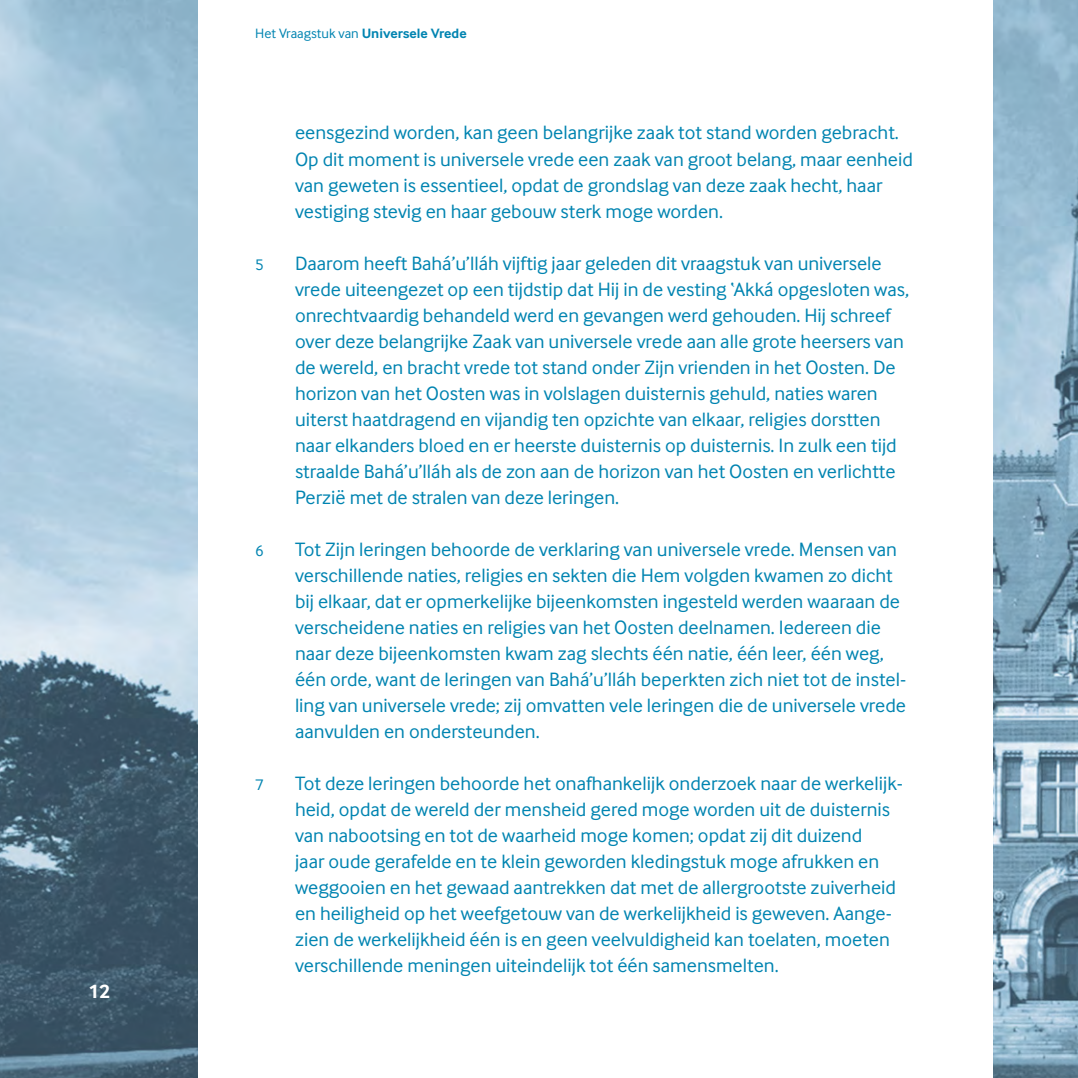
<style>
.page{position:relative;width:1078px;height:1078px;background:#fff}
.page>*{position:absolute;margin:0;border:0;box-sizing:border-box;transform-origin:0 0}
.t1{font:20px/26px "Inter Face";color:#0084b1}
.t2{font:700 20px "Inter Face";color:#fff}
.t3{font:16px "Inter Face";color:#0084b1}
.t4{font:14px "Inter Face";color:#0084b1}
.s1{font-weight:700}
</style>
<div class="page">
<img style="left:0;top:0;width:1077px;height:1077px">
<div style="left:198px;top:0;width:794px;height:1077px;background:#fff"></div>
<p class="t2" style="left:88px;top:979px;width:23px">12</p>
<p class="t4" style="left:255px;top:25px;width:213px">Het Vraagstuk van <span class="s1">Universele Vrede</span></p>
<p class="t1" style="left:295px;top:120px;width:619px">eensgezind worden, kan geen belangrijke zaak tot stand worden gebracht.<br>Op dit moment is universele vrede een zaak van groot belang, maar eenheid van geweten is essentieel, opdat de grondslag van deze zaak hecht, haar vestiging stevig en haar gebouw sterk moge worden.</p>
<p class="t3" style="left:255px;top:255px;width:10px">5</p>
<p class="t1" style="left:295px;top:250px;width:615px">Daarom heeft Bahá’u’lláh vijftig jaar geleden dit vraagstuk van universele vrede uiteengezet op een tijdstip dat Hij in de vesting ‘Akká opgesloten was, onrechtvaardig behandeld werd en gevangen werd gehouden. Hij schreef over deze belangrijke Zaak van universele vrede aan alle grote heersers van de wereld, en bracht vrede tot stand onder Zijn vrienden in het Oosten. De horizon van het Oosten was in volslagen duisternis gehuld, naties waren uiterst haatdragend en vijandig ten opzichte van elkaar, religies dorstten naar elkanders bloed en er heerste duisternis op duisternis. In zulk een tijd straalde Bahá’u’lláh als de zon aan de horizon van het Oosten en verlichtte Perzië met de stralen van deze leringen.</p>
<p class="t3" style="left:255px;top:541px;width:10px">6</p>
<p class="t1" style="left:295px;top:536px;width:612px">Tot Zijn leringen behoorde de verklaring van universele vrede. Mensen van verschillende naties, religies en sekten die Hem volgden kwamen zo dicht bij elkaar, dat er opmerkelijke bijeenkomsten ingesteld werden waaraan de verscheidene naties en religies van het Oosten deelnamen. Iedereen die naar deze bijeenkomsten kwam zag slechts één natie, één leer, één weg, één orde, want de leringen van Bahá’u’lláh beperkten zich niet tot de instel&shy;ling van universele vrede; zij omvatten vele leringen die de universele vrede aanvulden en ondersteunden.</p>
<p class="t3" style="left:255px;top:775px;width:10px">7</p>
<p class="t1" style="left:295px;top:770px;width:609px">Tot deze leringen behoorde het onafhankelijk onderzoek naar de werkelijk&shy;heid, opdat de wereld der mensheid gered moge worden uit de duisternis van nabootsing en tot de waarheid moge komen; opdat zij dit duizend<br>jaar oude gerafelde en te klein geworden kledingstuk moge afrukken en weggooien en het gewaad aantrekken dat met de allergrootste zuiverheid en heiligheid op het weefgetouw van de werkelijkheid is geweven. Aange&shy;zien de werkelijkheid één is en geen veelvuldigheid kan toelaten, moeten verschillende meningen uiteindelijk tot één samensmelten.</p>
</div>
